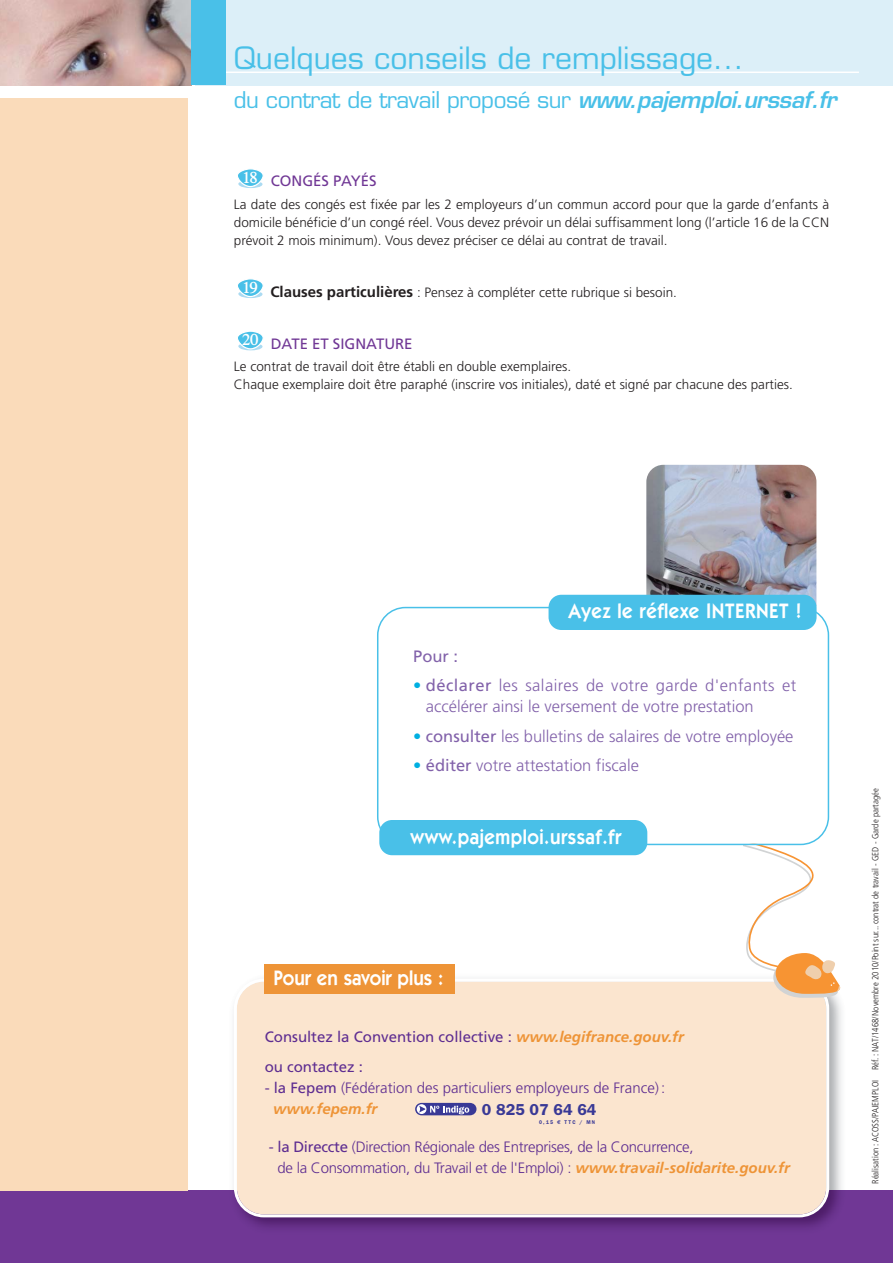
<style>
.page{position:relative;width:893px;height:1263px;background:#fff}
.page>*{position:absolute;margin:0;border:0;box-sizing:border-box;transform-origin:0 0}
.t1{font:30px "Eurostile";color:#49c0e8}
.t2{font:22.5px "Eurostile";letter-spacing:-.02em;color:#49c0e8}
.t3{font:600 21px "Itc Kabel";letter-spacing:.025em;color:#fff;scale:.9 1}
.t4{font:600 21px "Itc Kabel";color:#fff;scale:.9 1}
.t5{font:300 16.5px/21px "Frutiger";color:#8262aa}
.t6{font:700 16.5px "Mshtakan";color:#fff}
.t7{font:16.5px "Frutiger";color:#8262aa}
.t8{font:600 15.9px "Franklin Gothic";color:#393996}
.t9{font:300 15px/21px "Frutiger";letter-spacing:-.015em;color:#5e2d91}
.t10{font:15px/29.5px "Frutiger";color:#5e2d91}
.t11{font:15px "Frutiger";color:#703795}
.t12{font:300 13.5px/18px "Frutiger";color:#231f20;text-align:justify}
.t13{font:300 condensed 9px "Frutiger";color:#231f20}
.t14{font:600 5.4px "Franklin Gothic";letter-spacing:.25em;color:#393996;scale:.9 1}
.s1{font-weight:600;font-style:italic}
.s2{font-weight:700;font-size:15px}
.s3{color:#00afe1}
.s4{font-weight:400}
.s5{font-weight:700;font-style:italic;color:#ee9437}
.s6{font-family:"Euro Sans";font-weight:700}
</style>
<div class="page">
<div style="left:0;top:1191px;width:893px;height:72px;background:#703795"></div>
<div style="left:0;top:98px;width:187px;height:1093px;background:#fadbba"></div>
<img style="left:0;top:0;width:191px;height:85px">
<svg style="left:238px;top:331px;width:25px;height:19px"></svg>
<svg style="left:238px;top:279px;width:25px;height:19px"></svg>
<svg style="left:238px;top:169px;width:25px;height:19px"></svg>
<img style="left:227px;top:971px;width:621px;height:257px">
<div style="left:234px;top:979px;width:595px;height:238px;background:#fbe5cf"></div>
<div style="left:265px;top:964px;width:190px;height:30px;background:#ee9437"></div>
<div style="left:196px;top:0;width:697px;height:85px;background:#dceff8"></div>
<hr style="left:192px;top:72px;width:667px;height:1px;background:#fff">
<div style="left:191px;top:0;width:34px;height:85px;background:#49c0e8"></div>
<svg style="left:743px;top:845px;width:97px;height:153px"></svg>
<img style="left:646px;top:465px;width:170px;height:139px">
<svg style="left:377px;top:607px;width:452px;height:238px"></svg>
<div style="left:549px;top:595px;width:267px;height:35px;background:#49c0e8;border-radius:13px"></div>
<div style="left:379px;top:820px;width:268px;height:35px;background:#49c0e8;border-radius:13px"></div>
<svg style="left:415px;top:1103px;width:61px;height:12px"></svg>
<h1 class="t1" style="left:234px;top:47px;width:512px">Quelques conseils de remplissage...</h1>
<h2 class="t2" style="left:234px;top:91px;width:609px">du contrat de travail proposé sur <span class="s1">www.pajemploi.urssaf.fr</span></h2>
<p class="t6" style="left:243px;top:167px;width:17px">18</p>
<p class="t11" style="left:271px;top:175px;width:107px">CONGÉS PAYÉS</p>
<p class="t12" style="left:234px;top:196px;width:597px">La date des congés est fixée par les 2 employeurs d’un commun accord pour que la garde d’enfants à domicile bénéficie d’un congé réel. Vous devez prévoir un délai suffisamment long (l’article 16 de la CCN prévoit 2 mois minimum). Vous devez préciser ce délai au contrat de travail.</p>
<p class="t12" style="left:270px;top:284px;width:408px"><span class="s2">Clauses particulières</span> : Pensez à compléter cette rubrique si besoin.</p>
<p class="t11" style="left:271px;top:337px;width:143px">DATE ET SIGNATURE</p>
<p class="t12" style="left:234px;top:358px;width:560px">Le contrat de travail doit être établi en double exemplaires.<br>Chaque exemplaire doit être paraphé (inscrire vos initiales), daté et signé par chacune des parties.</p>
<p class="t6" style="left:243px;top:277px;width:17px">19</p>
<p class="t6" style="left:242px;top:330px;width:18px">20</p>
<h3 class="t3" style="left:569px;top:604px;width:260px">Ayez le réflexe INTERNET !</h3>
<p class="t7" style="left:413px;top:649px;width:46px">Pour :</p>
<p class="t5" style="left:426px;top:676px;width:372px;text-indent:-13px"><span class="s3">•</span> <span class="s4">déclarer</span> les salaires de votre garde d'enfants et accélérer ainsi le versement de votre prestation</p>
<p class="t5" style="left:413px;top:727px;width:382px"><span class="s3">•</span> <span class="s4">consulter</span> les bulletins de salaires de votre employée</p>
<p class="t5" style="left:413px;top:756px;width:227px"><span class="s3">•</span> <span class="s4">éditer</span> votre attestation fiscale</p>
<h3 class="t3" style="left:410px;top:829px;width:236px">www.pajemploi.urssaf.fr</h3>
<h3 class="t4" style="left:273px;top:971px;width:190px">Pour en savoir plus :</h3>
<p class="t10" style="left:265px;top:1023px;width:421px">Consultez la Convention collective : <span class="s5">www.legifrance.gouv.fr </span>ou contactez :</p>
<p class="t9" style="left:273px;top:1078px;width:394px;text-indent:-9px"><span class="s4">- la Fepem</span> (Fédération des particuliers employeurs de France): <span class="s5">www.fepem.fr</span></p>
<p class="t9" style="left:277px;top:1137px;width:514px;text-indent:-9px"><span class="s4">- la Direccte</span> (Direction Régionale des Entreprises, de la Concurrence,<br>de la Consommation, du Travail et de l'Emploi) : <span class="s5">www.travail-solidarite.gouv.fr</span></p>
<p class="t8" style="left:482px;top:1104px;width:116px">0 825 07 64 64</p>
<p class="t14" style="left:539px;top:1120px;width:64px">0,15 <span class="s6">€</span> TTC / MN</p>
<p class="t13" style="left:872px;top:1184px;width:397px;rotate:-90deg">Réalisation : ACOSS/PAJEMPLOI Réf. : NAT/1468/Novembre 2010/Point sur... contrat de travail - GED - Garde partagée</p>
</div>
